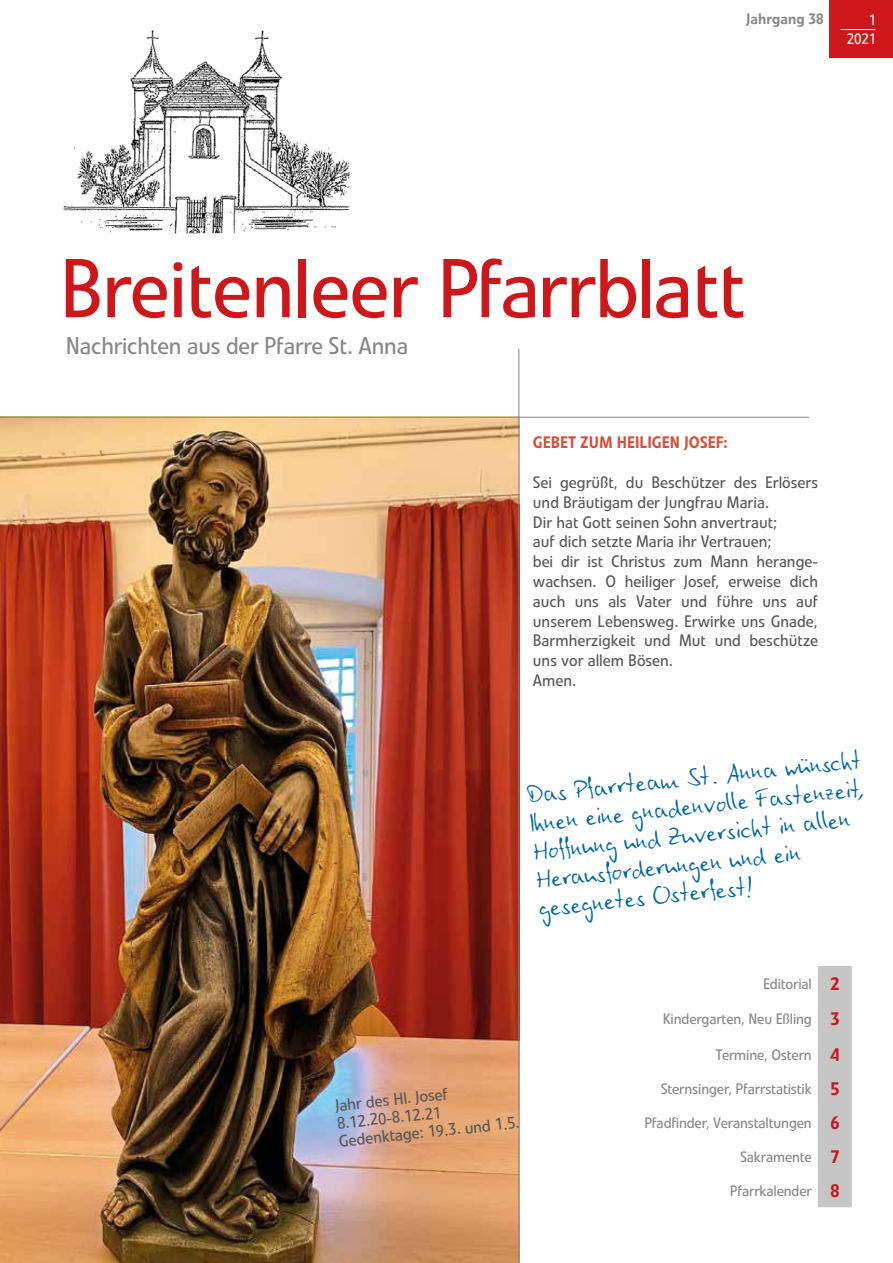
<style>
.page{position:relative;width:893px;height:1263px;background:#fff}
.page>*{position:absolute;margin:0;border:0;box-sizing:border-box;transform-origin:0 0}
.t1{font:82.5px "Linotype Veto";letter-spacing:-.01em;color:#cd171a}
.t2{font:28.5px/28.5px "Linotype Ego";color:#0067a7}
.t3{font:24px "Linotype Veto";letter-spacing:-.01em;color:#878787}
.t4{font:16.5px/19.8px "Linotype Veto";color:#575756}
.t5{font:500 16.5px "Linotype Veto";color:#d74f38}
.t6{font:15px "Linotype Veto";letter-spacing:-.01em;color:#878787}
.t7{font:500 15px "Linotype Veto";color:#878787}
.t8{font:15px/19.5px "Linotype Veto";color:#fff;text-align:right}
.s1{font-weight:500;font-size:18px;color:#cd171a}
</style>
<div class="page">
<img style="left:0;top:418px;width:518px;height:845px">
<div style="left:830px;top:0;width:63px;height:57px;background:#cd171a"></div>
<hr style="left:840px;top:29px;width:35px;height:1px;background:#fff">
<img style="left:63px;top:30px;width:287px;height:204px">
<div style="left:818px;top:966px;width:34px;height:241px;background:#c6c6c6"></div>
<hr style="left:518px;top:349px;width:1px;height:914px;background:#878787">
<hr style="left:0;top:417px;width:809px;height:1px;background:#878787">
<p class="t7" style="left:746px;top:10px;width:79px">Jahrgang 38</p>
<p class="t8" style="left:847px;top:10px;width:31px">1<br>2021</p>
<h1 class="t1" style="left:60px;top:240px;width:687px">Breitenleer Pfarrblatt</h1>
<h3 class="t3" style="left:66px;top:332px;width:344px">Nachrichten aus der Pfarre St. Anna</h3>
<p class="t5" style="left:533px;top:433px;width:196px">GEBET ZUM HEILIGEN JOSEF:</p>
<p class="t4" style="left:533px;top:473px;width:287px">Sei gegrüßt, du Beschützer des Erlösers und Bräutigam der Jungfrau Maria.<br>Dir hat Gott seinen Sohn anvertraut;<br>auf dich setzte Maria ihr Vertrauen;<br>bei dir ist Christus zum Mann herange&shy;wachsen. O heiliger Josef, erweise dich auch uns als Vater und führe uns auf unserem Lebensweg. Erwirke uns Gnade,<br>Barmherzigkeit und Mut und beschütze uns vor allem Bösen.<br>Amen.</p>
<h2 class="t2" style="left:525px;top:779px;width:338px;rotate:-6deg">Das Pfarrteam St. Anna wünscht<br>Ihnen eine gnadenvolle Fastenzeit,<br>Hoffnung und Zuversicht in allen<br>Herausforderungen und ein gesegnetes Osterfest!</h2>
<p class="t4" style="left:334px;top:1096px;width:183px;line-height:18px;rotate:-6deg">Jahr des Hl. Josef<br>8.12.20-8.12.21<br>Gedenktage: 19.3. und 1.5.</p>
<p class="t6" style="left:763px;top:975px;width:78px">Editorial <span class="s1">2</span></p>
<p class="t6" style="left:663px;top:1010px;width:178px">Kindergarten, Neu Eßling <span class="s1">3</span></p>
<p class="t6" style="left:716px;top:1046px;width:125px">Termine, Ostern <span class="s1">4</span></p>
<p class="t6" style="left:661px;top:1080px;width:180px">Sternsinger, Pfarrstatistik <span class="s1">5</span></p>
<p class="t6" style="left:644px;top:1114px;width:196px">Pfadfinder, Veranstaltungen <span class="s1">6</span></p>
<p class="t6" style="left:740px;top:1148px;width:101px">Sakramente <span class="s1">7</span></p>
<p class="t6" style="left:730px;top:1182px;width:111px">Pfarrkalender <span class="s1">8</span></p>
</div>
